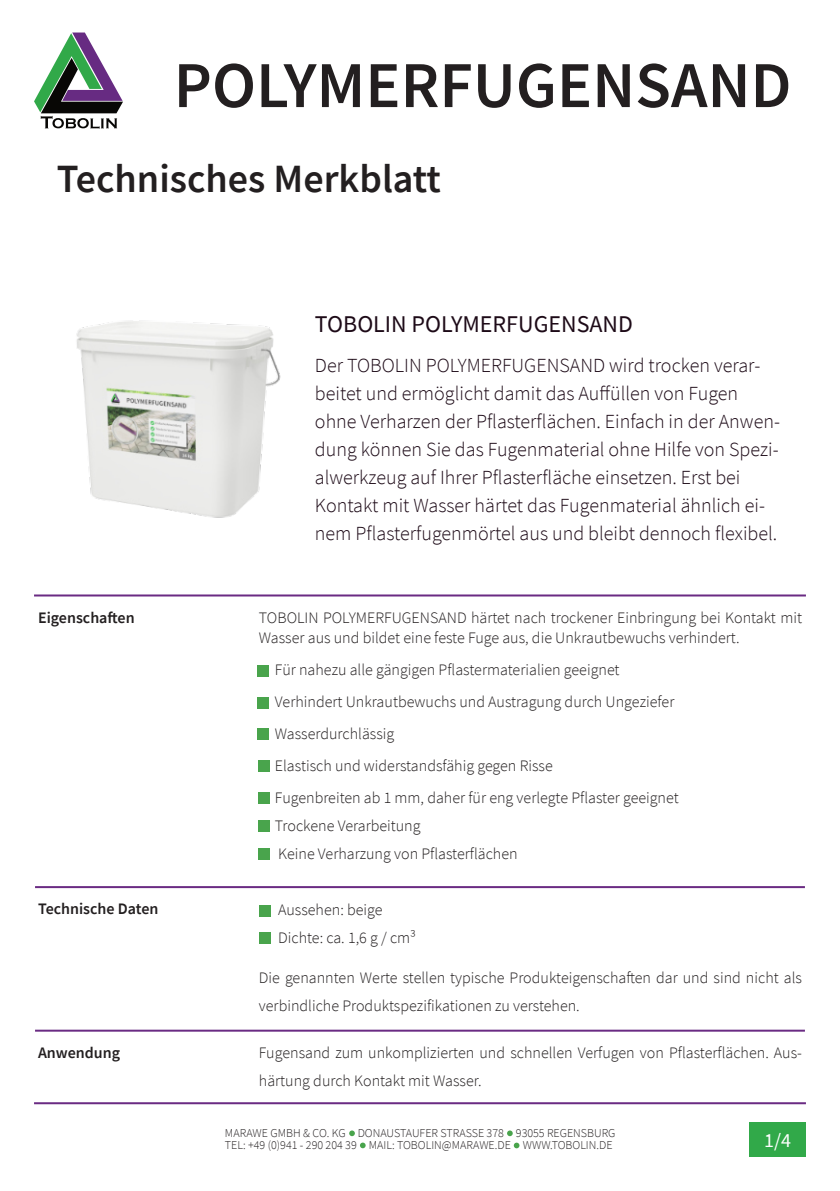
<style>
.page{position:relative;width:840px;height:1191px;background:#fff}
.page>*{position:absolute;margin:0;border:0;box-sizing:border-box;transform-origin:0 0}
.t1{font:600 65.6px "Source Sans Pro";color:#231f20}
.t2{font:600 40px "Source Sans Pro";color:#231f20}
.t3{font:24px "Source Sans Pro";color:#1d0a17}
.t4{font:300 20px/28px "Source Sans Pro";color:#1d0a17}
.t5{font:20px "Source Sans Pro";color:#fff}
.t6{font:300 16px/32px "Source Sans Pro";color:#231f20}
.t7{font:600 16px "Source Sans Pro";color:#231f20}
.t8{font:300 12px/12px "Source Sans Pro";color:#231f20}
</style>
<div class="page">
<div style="left:748px;top:1122px;width:57px;height:34px;background:#31a949"></div>
<svg style="left:34px;top:33px;width:89px;height:96px"></svg>
<svg style="left:349px;top:1130px;width:5px;height:6px"></svg>
<svg style="left:360px;top:1142px;width:5px;height:6px"></svg>
<svg style="left:513px;top:1142px;width:6px;height:6px"></svg>
<svg style="left:507px;top:1130px;width:5px;height:6px"></svg>
<hr style="left:34px;top:594px;width:771px;height:2px;background:#6a2b83">
<hr style="left:35px;top:886px;width:769px;height:2px;background:#6a2b83">
<hr style="left:35px;top:1029px;width:769px;height:2px;background:#6a2b83">
<hr style="left:34px;top:1102px;width:771px;height:2px;background:#6a2b83">
<div style="left:258px;top:791px;width:11px;height:12px;background:#49a44c"></div>
<div style="left:258px;top:820px;width:11px;height:12px;background:#49a44c"></div>
<div style="left:259px;top:905px;width:11px;height:11px;background:#49a44c"></div>
<div style="left:258px;top:848px;width:11px;height:12px;background:#49a44c"></div>
<div style="left:259px;top:932px;width:11px;height:12px;background:#49a44c"></div>
<div style="left:258px;top:760px;width:11px;height:11px;background:#49a44c"></div>
<div style="left:257px;top:728px;width:12px;height:12px;background:#49a44c"></div>
<div style="left:257px;top:697px;width:12px;height:11px;background:#49a44c"></div>
<div style="left:257px;top:665px;width:12px;height:12px;background:#49a44c"></div>
<img style="left:76px;top:320px;width:205px;height:198px">
<h1 class="t1" style="left:174px;top:58px;width:619px">POLYMERFUGENSAND</h1>
<h2 class="t2" style="left:57px;top:162px;width:385px">Technisches Merkblatt</h2>
<h3 class="t3" style="left:315px;top:313px;width:319px">TOBOLIN POLYMERFUGENSAND</h3>
<p class="t4" style="left:315px;top:352px;width:466px">Der TOBOLIN POLYMERFUGENSAND wird trocken verar&shy;beitet und ermöglicht damit das Auffüllen von Fugen ohne Verharzen der Pflasterflächen. Einfach in der Anwen&shy;dung können Sie das Fugenmaterial ohne Hilfe von Spezi&shy;alwerkzeug auf Ihrer Pflasterfläche einsetzen. Erst bei Kontakt mit Wasser härtet das Fugenmaterial ähnlich ei&shy;nem Pflasterfugenmörtel aus und bleibt dennoch flexibel.</p>
<p class="t7" style="left:38px;top:611px;width:98px">Eigenschaften</p>
<p class="t6" style="left:259px;top:609px;width:544px;line-height:20px">TOBOLIN POLYMERFUGENSAND härtet nach trockener Einbringung bei Kontakt mit<br>Wasser aus und bildet eine feste Fuge aus, die Unkrautbewuchs verhindert.</p>
<p class="t6" style="left:275px;top:655px;width:405px">Für nahezu alle gängigen Pflastermaterialien geeignet Verhindert Unkrautbewuchs und Austragung durch Ungeziefer Wasserdurchlässig<br>Elastisch und widerstandsfähig gegen Risse<br>Fugenbreiten ab 1 mm, daher für eng verlegte Pflaster geeignet</p>
<p class="t6" style="left:275px;top:813px;width:244px;line-height:28px">Trockene Verarbeitung<br>Keine Verharzung von Pflasterflächen</p>
<p class="t7" style="left:38px;top:902px;width:122px">Technische Daten</p>
<p class="t6" style="left:278px;top:896px;width:139px;line-height:28px">Aussehen: beige<br>Dichte: ca. 1,6 g / cm³</p>
<p class="t6" style="left:259px;top:964px;width:544px;line-height:28px">Die genannten Werte stellen typische Produkteigenschaften dar und sind nicht als verbindliche Produktspezifikationen zu verstehen.</p>
<p class="t7" style="left:38px;top:1046px;width:84px">Anwendung</p>
<p class="t6" style="left:259px;top:1040px;width:544px;line-height:28px">Fugensand zum unkomplizierten und schnellen Verfugen von Pflasterflächen. Aus&shy;härtung durch Kontakt mit Wasser.</p>
<p class="t8" style="left:225px;top:1127px;width:392px">MARAWE GMBH &amp; CO. KG DONAUSTAUFER STRASSE 378 93055 REGENSBURG<br>TEL: +49 (0)941 - 290 204 39 MAIL: TOBOLIN@MARAWE.DE WWW.TOBOLIN.DE</p>
<p class="t5" style="left:763px;top:1131px;width:28px">1/4</p>
</div>
